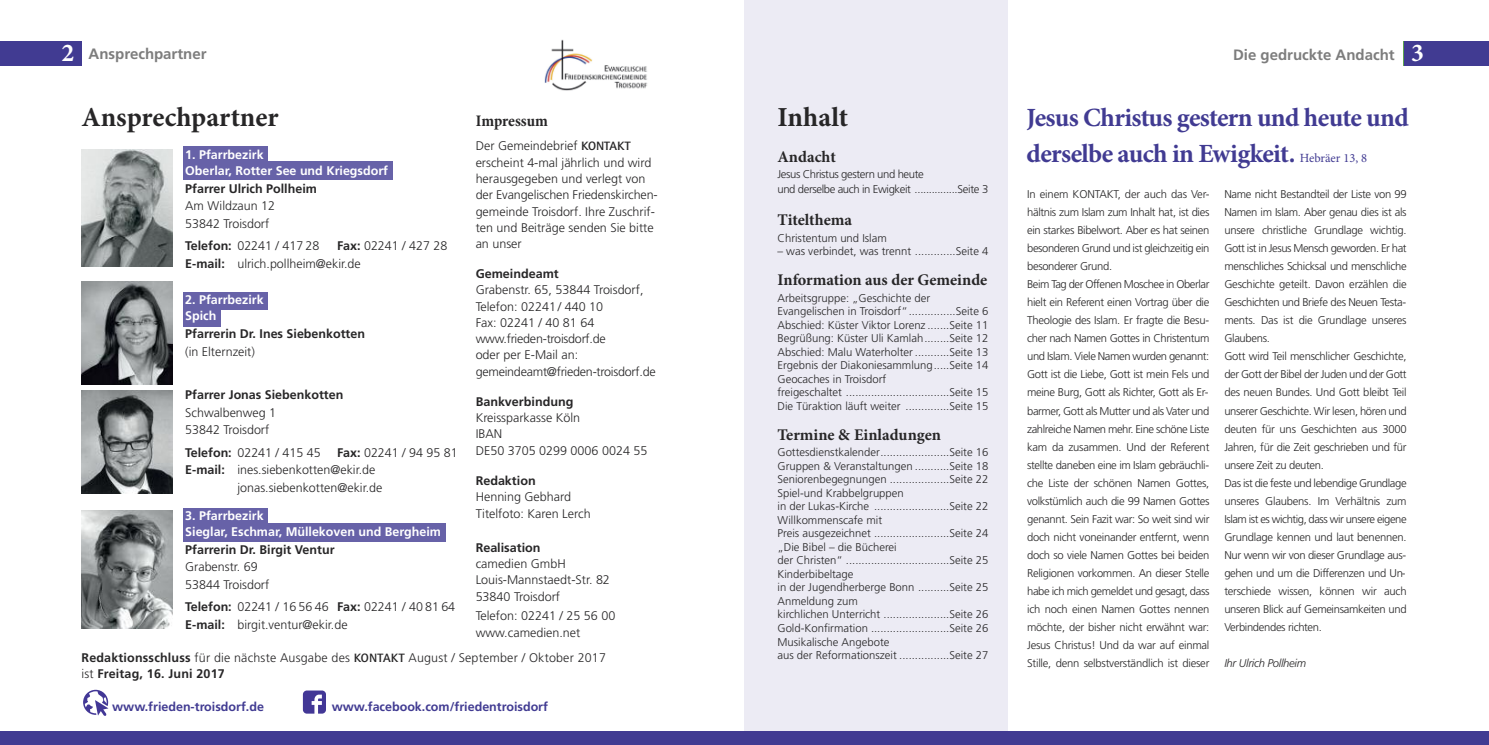
<style>
.page{position:relative;width:1489px;height:745px;background:#fff}
.page>*{position:absolute;margin:0;border:0;box-sizing:border-box;transform-origin:0 0}
.t1{font:700 27.5px "Minion Pro";letter-spacing:-.005em;color:#272627}
.t2{font:700 26.25px/36px "Minion Pro";letter-spacing:-.025em;color:#413b92}
.t3{font:700 16.25px "Minion Pro";color:#272627}
.t4{font:700 condensed 16.25px "Minion Pro";letter-spacing:-.01em;color:#272627}
.t5{font:700 15px "Frutiger";color:#7d7d7d}
.t6{font:300 12.5px/16.2px "Frutiger";color:#272627}
.t7{font:700 12.5px "Frutiger";color:#272627}
.t8{font:700 12.5px/16.2px "Frutiger";color:#fff}
.t9{font:700 12.5px "Frutiger";color:#413b92}
.t10{font:300 11.25px/18px "Frutiger";letter-spacing:-.02em;color:#272627}
.t11{font:300 11.25px/13.5px "Frutiger";color:#272627}
.t12{font:italic 300 11.25px "Frutiger";letter-spacing:-.025em;color:#272627}
.s1{font-family:"Minion Pro";font-size:25.62px;color:#fff}
.s2{font-weight:700}
.s3{font-family:"Quay Itc T";font-weight:700}
.s4{font-weight:300}
.s5{font-weight:400;font-size:12.5px}
</style>
<div class="page">
<svg style="left:303px;top:690px;width:23px;height:23px"></svg>
<svg style="left:83px;top:689px;width:25px;height:26px"></svg>
<div style="left:183px;top:307px;width:38px;height:19px;background:#6762a8"></div>
<div style="left:183px;top:292px;width:85px;height:17px;background:#6762a8"></div>
<div style="left:183px;top:523px;width:262px;height:18px;background:#6762a8"></div>
<div style="left:183px;top:507px;width:85px;height:18px;background:#6762a8"></div>
<div style="left:183px;top:161px;width:210px;height:19px;background:#6762a8"></div>
<div style="left:183px;top:146px;width:85px;height:17px;background:#6762a8"></div>
<div style="left:744px;top:0;width:264px;height:744px;background:#ecebf4"></div>
<div style="left:1403px;top:41px;width:85px;height:25px;background:#413b92"></div>
<div style="left:0;top:41px;width:81px;height:25px;background:#413b92"></div>
<img style="left:81px;top:149px;width:91px;height:117px">
<img style="left:81px;top:510px;width:91px;height:117px">
<img style="left:544px;top:39px;width:104px;height:52px">
<div style="left:0;top:730px;width:1488px;height:14px;background:#413b92"></div>
<img style="left:81px;top:282px;width:91px;height:102px">
<img style="left:81px;top:390px;width:91px;height:103px">
<h3 class="t5" style="left:62px;top:48px;width:146px"><span class="s1">2</span> Ansprechpartner</h3>
<h1 class="t1" style="left:81px;top:107px;width:198px">Ansprechpartner</h1>
<p class="t8" style="left:185px;top:147px;width:204px">1. Pfarrbezirk<br>Oberlar, Rotter See und Kriegsdorf</p>
<p class="t7" style="left:185px;top:183px;width:133px">Pfarrer Ulrich Pollheim</p>
<p class="t6" style="left:185px;top:198px;width:91px;line-height:17.5px">Am Wildzaun 12<br>53842 Troisdorf</p>
<p class="t6" style="left:185px;top:238px;width:136px"><span class="s2">Telefon:</span> 02241 / 417 28</p>
<p class="t6" style="left:185px;top:238px;width:263px;line-height:17.5px;text-indent:152px"><span class="s2">Fax:</span> 02241 / 427 28<br><span class="s2">E-mail:</span> ulrich.pollheim@ekir.de</p>
<p class="t8" style="left:185px;top:292px;width:80px">2. Pfarrbezirk<br>Spich</p>
<p class="t7" style="left:185px;top:328px;width:181px">Pfarrerin Dr. Ines Siebenkotten</p>
<p class="t6" style="left:185px;top:344px;width:71px">(in Elternzeit)</p>
<p class="t7" style="left:185px;top:389px;width:159px">Pfarrer Jonas Siebenkotten</p>
<p class="t6" style="left:185px;top:404px;width:92px;line-height:17.5px">Schwalbenweg 1<br>53842 Troisdorf</p>
<p class="t6" style="left:185px;top:445px;width:137px"><span class="s2">Telefon:</span> 02241 / 415 45</p>
<p class="t6" style="left:337px;top:445px;width:122px"><span class="s2">Fax:</span> 02241 / 94 95 81</p>
<p class="t6" style="left:185px;top:462px;width:192px"><span class="s2">E-mail:</span> ines.siebenkotten@ekir.de</p>
<p class="t6" style="left:237px;top:480px;width:146px">jonas.siebenkotten@ekir.de</p>
<p class="t8" style="left:185px;top:508px;width:257px">3. Pfarrbezirk<br>Sieglar, Eschmar, Müllekoven und Bergheim</p>
<p class="t7" style="left:185px;top:544px;width:151px">Pfarrerin Dr. Birgit Ventur</p>
<p class="t6" style="left:185px;top:559px;width:85px;line-height:17.5px">Grabenstr. 69<br>53844 Troisdorf</p>
<p class="t6" style="left:185px;top:599px;width:271px;line-height:17.5px"><span class="s2">Telefon:</span> 02241 / 16 56 46 <span class="s2">Fax:</span> 02241 / 40 81 64<br><span class="s2">E-mail:</span> birgit.ventur@ekir.de</p>
<h3 class="t4" style="left:476px;top:115px;width:73px">Impressum</h3>
<p class="t6" style="left:475px;top:139px;width:184px">Der Gemeindebrief <span class="s3">KONTAKT </span>erscheint 4-mal jährlich und wird herausgegeben und verlegt von der Evangelischen Friedenskirchen&shy;gemeinde Troisdorf. Ihre Zuschrif&shy;ten und Beiträge senden Sie bitte an unser</p>
<p class="t7" style="left:475px;top:268px;width:85px">Gemeindeamt</p>
<p class="t6" style="left:475px;top:282px;width:181px">Grabenstr. 65, 53844 Troisdorf,<br>Telefon: 02241 / 440 10<br>Fax: 02241 / 40 81 64 www.frieden-troisdorf.de<br>oder per E-Mail an: gemeindeamt@frieden-troisdorf.de</p>
<p class="t7" style="left:475px;top:396px;width:99px">Bankverbindung</p>
<p class="t6" style="left:475px;top:410px;width:173px">Kreissparkasse Köln<br>IBAN<br>DE50 3705 0299 0006 0024 55</p>
<p class="t7" style="left:475px;top:475px;width:62px">Redaktion</p>
<p class="t6" style="left:475px;top:488px;width:116px;line-height:17.2px">Henning Gebhard<br>Titelfoto: Karen Lerch</p>
<p class="t7" style="left:475px;top:542px;width:66px">Realisation</p>
<p class="t6" style="left:475px;top:556px;width:136px">camedien GmbH<br>Louis-Mannstaedt-Str. 82<br>53840 Troisdorf</p>
<p class="t6" style="left:475px;top:608px;width:141px">Telefon: 02241 / 25 56 00 www.camedien.net</p>
<h1 class="t1" style="left:777px;top:107px;width:72px">Inhalt</h1>
<h3 class="t3" style="left:777px;top:151px;width:60px">Andacht</h3>
<p class="t10" style="left:777px;top:168px;width:212px;line-height:14.4px">Jesus Christus gestern und heute<br>und derselbe auch in Ewigkeit ...............Seite 3</p>
<h3 class="t3" style="left:777px;top:214px;width:76px">Titelthema</h3>
<p class="t11" style="left:777px;top:231px;width:111px">Christentum und Islam</p>
<p class="t11" style="left:777px;top:245px;width:212px">– was verbindet, was trennt .............Seite 4</p>
<h3 class="t3" style="left:777px;top:274px;width:211px">Information aus der Gemeinde</h3>
<p class="t11" style="left:777px;top:291px;width:212px">Arbeitsgruppe: „Geschichte der Evangelischen in Troisdorf“...............Seite 6<br>Abschied: Küster Viktor Lorenz .......Seite 11<br>Begrüßung: Küster Uli Kamlah........Seite 12<br>Abschied: Malu Waterholter ...........Seite 13<br>Ergebnis der Diakoniesammlung.....Seite 14<br>Geocaches in Troisdorf<br>freigeschaltet .................................Seite 15<br>Die Türaktion läuft weiter ..............Seite 15</p>
<h3 class="t3" style="left:777px;top:428px;width:165px">Termine &amp; Einladungen</h3>
<p class="t11" style="left:777px;top:446px;width:212px">Gottesdienstkalender......................Seite 16<br>Gruppen &amp; Veranstaltungen ...........Seite 18<br>Seniorenbegegnungen ...................Seite 22<br>Spiel-und Krabbelgruppen<br>in der Lukas-Kirche ........................Seite 22<br>Willkommenscafe mit<br>Preis ausgezeichnet ........................Seite 24 „Die Bibel – die Bücherei<br>der Christen“ .................................Seite 25<br>Kinderbibeltage<br>in der Jugendherberge Bonn ..........Seite 25<br>Anmeldung zum<br>kirchlichen Unterricht .....................Seite 26<br>Gold-Konfirmation .........................Seite 26<br>Musikalische Angebote</p>
<p class="t6" style="left:81px;top:650px;width:526px"><span class="s2">Redaktionsschluss</span> für die nächste Ausgabe des <span class="s3">KONTAKT</span> August / September / Oktober 2017</p>
<p class="t11" style="left:777px;top:648px;width:212px">aus der Reformationszeit ................Seite 27</p>
<p class="t7" style="left:81px;top:668px;width:145px"><span class="s4">ist</span> Freitag, 16. Juni 2017</p>
<p class="t9" style="left:112px;top:701px;width:153px">www.frieden-troisdorf.de</p>
<p class="t9" style="left:331px;top:701px;width:218px">www.facebook.com/friedentroisdorf</p>
<h3 class="t5" style="left:1232px;top:49px;width:192px">Die gedruckte Andacht <span class="s1">3</span></h3>
<h2 class="t2" style="left:1026px;top:102px;width:384px">Jesus Christus gestern und heute und derselbe auch in Ewigkeit. <span class="s5">Hebräer 13, 8</span></h2>
<p class="t10" style="left:1027px;top:186px;width:184px">In einem KONTAKT, der auch das Ver&shy;hältnis zum Islam zum Inhalt hat, ist dies ein starkes Bibelwort. Aber es hat seinen besonderen Grund und ist gleichzeitig ein besonderer Grund.<br>Beim Tag der Offenen Moschee in Oberlar hielt ein Referent einen Vortrag über die Theologie des Islam. Er fragte die Besu&shy;cher nach Namen Gottes in Christentum und Islam. Viele Namen wurden genannt:<br>Gott ist die Liebe, Gott ist mein Fels und meine Burg, Gott als Richter, Gott als Er&shy;barmer, Gott als Mutter und als Vater und zahlreiche Namen mehr. Eine schöne Liste kam da zusammen. Und der Referent stellte daneben eine im Islam gebräuchli&shy;che Liste der schönen Namen Gottes, volkstümlich auch die 99 Namen Gottes genannt. Sein Fazit war: So weit sind wir doch nicht voneinander entfernt, wenn doch so viele Namen Gottes bei beiden Religionen vorkommen. An dieser Stelle habe ich mich gemeldet und gesagt, dass ich noch einen Namen Gottes nennen möchte, der bisher nicht erwähnt war:<br>Jesus Christus! Und da war auf einmal Stille, denn selbstverständlich ist dieser</p>
<p class="t10" style="left:1224px;top:186px;width:184px">Name nicht Bestandteil der Liste von 99<br>Namen im Islam. Aber genau dies ist als unsere christliche Grundlage wichtig.<br>Gott ist in Jesus Mensch geworden. Er hat menschliches Schicksal und menschliche Geschichte geteilt. Davon erzählen die Geschichten und Briefe des Neuen Testa&shy;ments. Das ist die Grundlage unseres Glaubens.<br>Gott wird Teil menschlicher Geschichte, der Gott der Bibel der Juden und der Gott des neuen Bundes. Und Gott bleibt Teil unserer Geschichte. Wir lesen, hören und deuten für uns Geschichten aus 3000<br>Jahren, für die Zeit geschrieben und für unsere Zeit zu deuten.<br>Das ist die feste und lebendige Grundlage unseres Glaubens. Im Verhältnis zum Islam ist es wichtig, dass wir unsere eigene Grundlage kennen und laut benennen.<br>Nur wenn wir von dieser Grundlage aus&shy;gehen und um die Differenzen und Un&shy;terschiede wissen, können wir auch unseren Blick auf Gemeinsamkeiten und Verbindendes richten.</p>
<p class="t12" style="left:1224px;top:658px;width:83px">Ihr Ulrich Pollheim</p>
</div>
